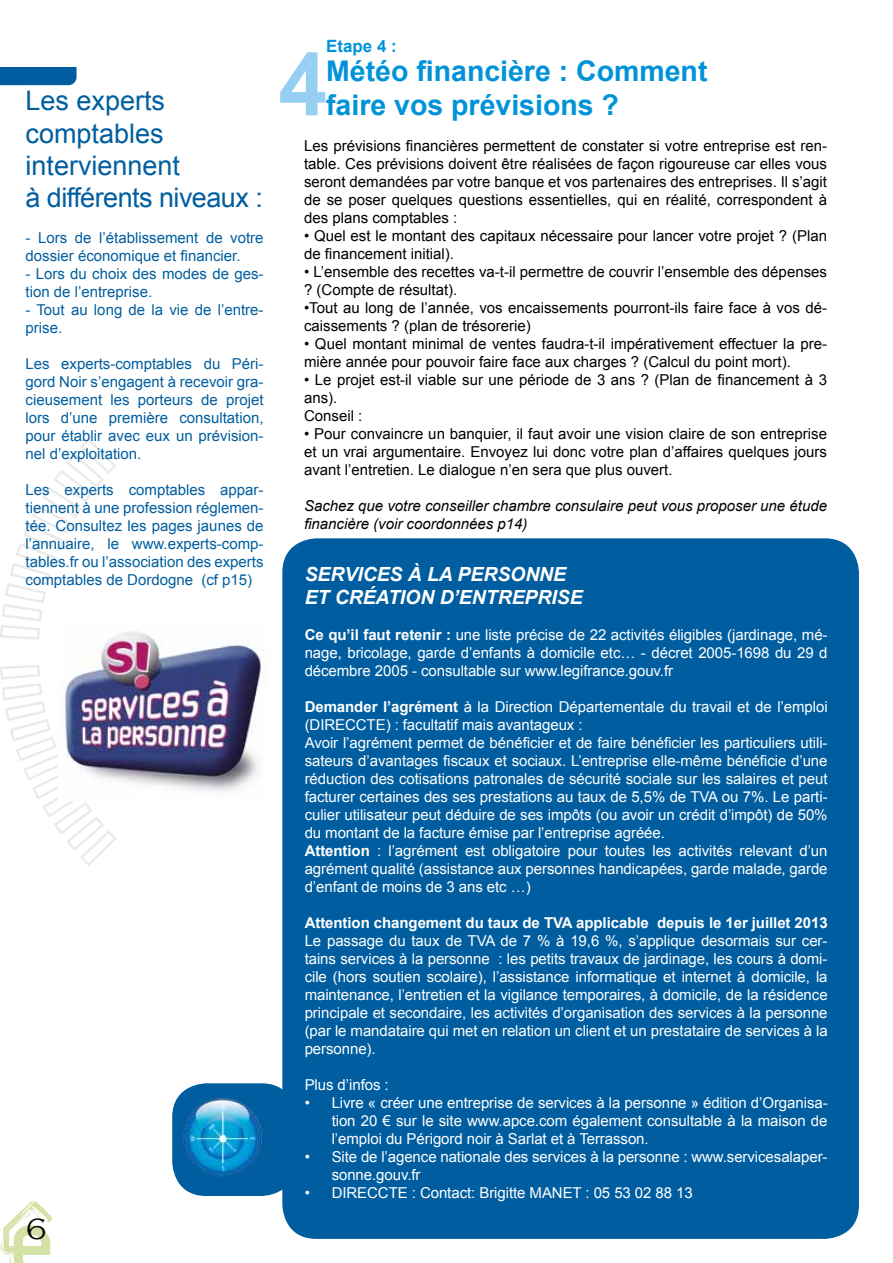
<style>
.page{position:relative;width:893px;height:1263px;background:#fff}
.page>*{position:absolute;margin:0;border:0;box-sizing:border-box;transform-origin:0 0}
.t1{font:700 87.75px "Arial";color:#97cff2}
.t2{font:300 30px "Copperplate Gothic";color:#000}
.t3{font:700 28.5px/34.2px "Arial";color:#0093d9}
.t4{font:27px/32.4px "Arial";color:#005ea0}
.t5{font:italic 700 19.5px "Arial";color:#fff}
.t6{font:700 16.95px "Arial";color:#0093d9}
.t7{font:15px/18px "Arial";letter-spacing:-.005em;color:#fff;text-align:justify}
.t8{font:15px/18px "Arial";color:#000}
.t9{font:15px/18px "Arial";color:#005ea0}
.t10{font:italic 15px/18px "Arial";color:#000}
.t11{font:700 15px "Arial";letter-spacing:-.005em;color:#fff}
.s1{font-weight:700}
</style>
<div class="page">
<div style="left:172px;top:1083px;width:124px;height:113px;background:#005ea0;border-radius:34px"></div>
<img style="left:183px;top:1098px;width:79px;height:79px">
<div style="left:282px;top:538px;width:577px;height:701px;background:#005ea0;border-radius:34px"></div>
<svg style="left:0;top:1201px;width:52px;height:62px"></svg>
<svg style="left:0;top:438px;width:116px;height:202px"></svg>
<svg style="left:0;top:665px;width:116px;height:201px"></svg>
<img style="left:58px;top:623px;width:208px;height:177px">
<svg style="left:0;top:67px;width:77px;height:18px"></svg>
<h3 class="t4" style="left:26px;top:85px;width:141px">Les experts</h3>
<h3 class="t4" style="left:26px;top:117px;width:239px">comptables interviennent<br>à différents niveaux :</h3>
<p class="t9" style="left:26px;top:229px;width:240px">- Lors de l’établissement de votre dossier économique et financier.</p>
<p class="t9" style="left:26px;top:265px;width:240px">- Lors du choix des modes de ges&shy;tion de l’entreprise.</p>
<p class="t9" style="left:26px;top:301px;width:240px">- Tout au long de la vie de l’entre&shy;prise.</p>
<p class="t9" style="left:26px;top:355px;width:240px;text-align:justify">Les experts-comptables du Péri&shy;gord Noir s’engagent à recevoir gra&shy;cieusement les porteurs de projet lors d’une première consultation, pour établir avec eux un prévision&shy;nel d’exploitation.</p>
<p class="t9" style="left:26px;top:481px;width:240px;text-align:justify">Les experts comptables appar&shy;tiennent à une profession réglemen&shy;tée. Consultez les pages jaunes de l’annuaire, le www.experts-comp&shy;tables.fr ou l’association des experts comptables de Dordogne (cf p15)</p>
<h2 class="t2" style="left:26px;top:1212px;width:23px">6</h2>
<p class="t6" style="left:326px;top:35px;width:72px">Etape 4 :</p>
<h1 class="t1" style="left:279px;top:26px;width:50px">4</h1>
<h3 class="t3" style="left:326px;top:54px;width:383px">Météo financière : Comment faire vos prévisions ?</h3>
<p class="t8" style="left:304px;top:137px;width:525px;text-align:justify">Les prévisions financières permettent de constater si votre entreprise est ren&shy;table. Ces prévisions doivent être réalisées de façon rigoureuse car elles vous seront demandées par votre banque et vos partenaires des entreprises. Il s’agit de se poser quelques questions essentielles, qui en réalité, correspondent à des plans comptables :</p>
<p class="t8" style="left:304px;top:227px;width:524px">• Quel est le montant des capitaux nécessaire pour lancer votre projet ? (Plan de financement initial).</p>
<p class="t8" style="left:304px;top:263px;width:524px">• L’ensemble des recettes va-t-il permettre de couvrir l’ensemble des dépenses ? (Compte de résultat).</p>
<p class="t8" style="left:304px;top:299px;width:525px">•Tout au long de l’année, vos encaissements pourront-ils faire face à vos dé&shy;caissements ? (plan de trésorerie)</p>
<p class="t8" style="left:304px;top:335px;width:524px">• Quel montant minimal de ventes faudra-t-il impérativement effectuer la pre&shy;mière année pour pouvoir faire face aux charges ? (Calcul du point mort).</p>
<p class="t8" style="left:304px;top:371px;width:524px">• Le projet est-il viable sur une période de 3 ans ? (Plan de financement à 3 ans).<br>Conseil :</p>
<p class="t8" style="left:304px;top:425px;width:524px;text-align:justify">• Pour convaincre un banquier, il faut avoir une vision claire de son entreprise et un vrai argumentaire. Envoyez lui donc votre plan d’affaires quelques jours avant l’entretien. Le dialogue n’en sera que plus ouvert.</p>
<p class="t10" style="left:304px;top:497px;width:524px">Sachez que votre conseiller chambre consulaire peut vous proposer une étude financière (voir coordonnées p14)</p>
<h3 class="t5" style="left:305px;top:561px;width:26px">SERVICE</h3>
<h3 class="t5" style="left:390px;top:561px;width:83px">S À LA PERSONNE</h3>
<h3 class="t5" style="left:305px;top:584px;width:84px">ET CRÉATION</h3>
<h3 class="t5" style="left:440px;top:584px;width:33px">D’ENTREPRISE</h3>
<p class="t7" style="left:305px;top:626px;width:524px"><span class="s1">Ce qu’il faut retenir :</span> une liste précise de 22 activités éligibles (jardinage, mé&shy;nage, bricolage, garde d’enfants à domicile etc… - décret 2005-1698 du 29 d décembre 2005 - consultable sur www.legifrance.gouv.fr</p>
<p class="t7" style="left:305px;top:698px;width:524px;text-align:left"><span class="s1">Demander l’agrément</span> à la Direction Départementale du travail et de l’emploi (DIRECCTE) : facultatif mais avantageux :<br>Avoir l’agrément permet de bénéficier et de faire bénéficier les particuliers utili&shy;sateurs d’avantages fiscaux et sociaux. L’entreprise elle-même bénéficie d’une réduction des cotisations patronales de sécurité sociale sur les salaires et peut facturer certaines des ses prestations au taux de 5,5% de TVA ou 7%. Le parti&shy;culier utilisateur peut déduire de ses impôts (ou avoir un crédit d’impôt) de 50% du montant de la facture émise par l’entreprise agréée.<br><span class="s1">Attention</span> : l’agrément est obligatoire pour toutes les activités relevant d’un agrément qualité (assistance aux personnes handicapées, garde malade, garde d’enfant de moins de 3 ans etc …)</p>
<p class="t11" style="left:305px;top:913px;width:525px">Attention changement du taux de TVA applicable depuis le 1er juillet 2013</p>
<p class="t7" style="left:305px;top:932px;width:524px">Le passage du taux de TVA de 7 % à 19,6 %, s’applique desormais sur cer&shy;tains services à la personne : les petits travaux de jardinage, les cours à domi&shy;cile (hors soutien scolaire), l’assistance informatique et internet à domicile, la maintenance, l’entretien et la vigilance temporaires, à domicile, de la résidence principale et secondaire, les activités d’organisation des services à la personne (par le mandataire qui met en relation un client et un prestataire de services à la personne).</p>
<p class="t7" style="left:305px;top:1076px;width:86px">Plus d’infos :</p>
<p class="t7" style="left:332px;top:1094px;width:497px;text-indent:-27px">• Livre « créer une entreprise de services à la personne » édition d’Organisa&shy;tion 20 € sur le site www.apce.com également consultable à la maison de l’emploi du Périgord noir à Sarlat et à Terrasson.</p>
<p class="t7" style="left:332px;top:1148px;width:497px;text-indent:-27px">• Site de l’agence nationale des services à la personne : www.servicesalaper&shy;sonne.gouv.fr</p>
<p class="t7" style="left:305px;top:1184px;width:390px">• DIRECCTE : Contact: Brigitte MANET : 05 53 02 88 13</p>
</div>
